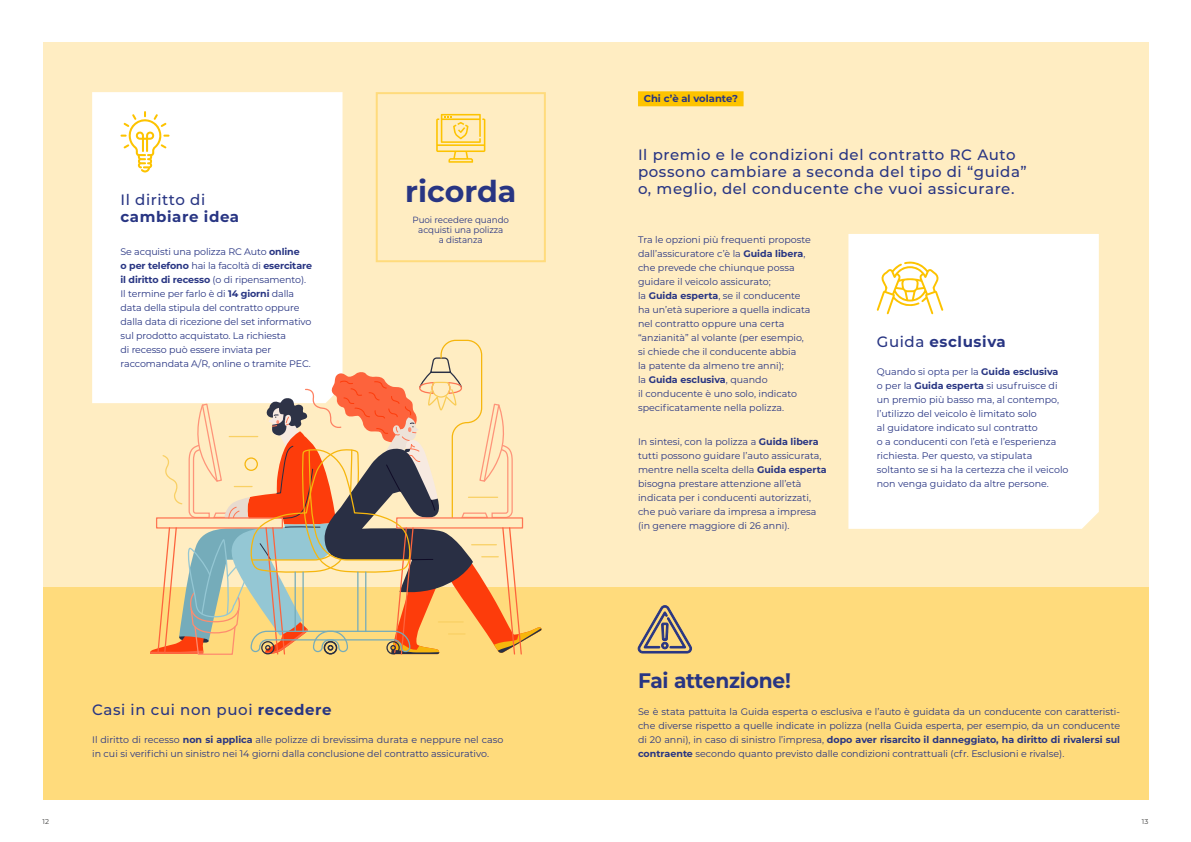
<style>
.page{position:relative;width:1191px;height:842px;background:#fff}
.page>*{position:absolute;margin:0;border:0;box-sizing:border-box;transform-origin:0 0}
.t1{font:700 30px "Montserrat";color:#283583}
.t2{font:700 21px "Montserrat";letter-spacing:-.01em;color:#283583;scale:.96 1}
.t3{font:500 15px/17px "Montserrat";letter-spacing:.04em;color:#283583}
.t4{font:700 15px/17px "Montserrat";letter-spacing:.04em;color:#283583}
.t5{font:700 10px "Montserrat";color:#283583}
.t6{font:9.5px/14px "Montserrat";color:#283583}
.t7{font:9px/10.3px "Montserrat";letter-spacing:-.005em;color:#283583;text-align:center}
.t8{font:7px "Montserrat";color:#3c3c3b}
.s1{font-weight:500}
.s2{font-weight:700}
</style>
<div class="page">
<div style="left:43px;top:43px;width:1105px;height:756px;background:#ffedc2"></div>
<div style="left:638px;top:91px;width:105px;height:15px;background:#fdc300"></div>
<div style="left:43px;top:587px;width:1105px;height:212px;background:#ffdb7c"></div>
<div style="left:376px;top:92px;width:170px;height:170px;border:2px solid #ffdb7c"></div>
<svg style="left:436px;top:114px;width:49px;height:49px"></svg>
<div style="left:848px;top:234px;width:250px;height:295px;background:#fff"></div>
<svg style="left:876px;top:261px;width:67px;height:53px;background:#fef0c1"></svg>
<svg style="left:638px;top:605px;width:54px;height:48px"></svg>
<div style="left:92px;top:92px;width:250px;height:311px;background:#fff"></div>
<svg style="left:120px;top:111px;width:49px;height:61px;background:#fef3ce"></svg>
<svg style="left:149px;top:339px;width:392px;height:316px"></svg>
<p class="t4" style="left:120px;top:190px;width:120px"><span class="s1">Il diritto di </span>cambiare idea</p>
<p class="t6" style="left:120px;top:245px;width:193px">Se acquisti una polizza RC Auto <span class="s2">online<br>o per telefono</span> hai la facoltà di <span class="s2">esercitare il diritto di recesso</span> (o di ripensamento).<br>Il termine per farlo è di <span class="s2">14 giorni</span> dalla data della stipula del contratto oppure dalla data di ricezione del set informativo sul prodotto acquistato. La richiesta<br>di recesso può essere inviata per raccomandata A/R, online o tramite PEC.</p>
<p class="t1" style="left:405px;top:170px;width:112px">ricorda</p>
<p class="t7" style="left:412px;top:214px;width:98px">Puoi recedere quando acquisti una polizza</p>
<p class="t7" style="left:439px;top:235px;width:45px">a distanza</p>
<p class="t3" style="left:92px;top:701px;width:241px">Casi in cui non puoi <span class="s2">recedere</span></p>
<p class="t6" style="left:92px;top:732px;width:413px">Il diritto di recesso <span class="s2">non si applica</span> alle polizze di brevissima durata e neppure nel caso in cui si verifichi un sinistro nei 14 giorni dalla conclusione del contratto assicurativo.</p>
<p class="t5" style="left:643px;top:91px;width:96px">Chi c’è al volante?</p>
<p class="t3" style="left:638px;top:145px;width:390px">Il premio e le condizioni del contratto RC Auto possono cambiare a seconda del tipo di “guida”</p>
<p class="t3" style="left:638px;top:179px;width:378px">o, meglio, del conducente che vuoi assicurare.</p>
<p class="t6" style="left:638px;top:232px;width:174px">Tra le opzioni più frequenti proposte dall’assicuratore c’è la <span class="s2">Guida libera</span>, che prevede che chiunque possa guidare il veicolo assicurato;<br>la <span class="s2">Guida esperta</span>, se il conducente ha un’età superiore a quella indicata nel contratto oppure una certa “anzianità” al volante (per esempio, si chiede che il conducente abbia<br>la patente da almeno tre anni);<br>la <span class="s2">Guida esclusiva</span>, quando<br>il conducente è uno solo, indicato specificatamente nella polizza.</p>
<p class="t6" style="left:638px;top:434px;width:190px">In sintesi, con la polizza a <span class="s2">Guida libera </span>tutti possono guidare l’auto assicurata, mentre nella scelta della <span class="s2">Guida esperta </span>bisogna prestare attenzione all’età indicata per i conducenti autorizzati, che può variare da impresa a impresa (in genere maggiore di 26 anni).</p>
<p class="t4" style="left:876px;top:332px;width:131px"><span class="s1">Guida</span> esclusiva</p>
<p class="t6" style="left:876px;top:364px;width:193px">Quando si opta per la <span class="s2">Guida esclusiva<br></span>o per la <span class="s2">Guida esperta</span> si usufruisce di un premio più basso ma, al contempo, l’utilizzo del veicolo è limitato solo<br>al guidatore indicato sul contratto<br>o a conducenti con l’età e l’esperienza richiesta. Per questo, va stipulata soltanto se si ha la certezza che il veicolo non venga guidato da altre persone.</p>
<p class="t2" style="left:638px;top:665px;width:161px">Fai attenzione!</p>
<p class="t6" style="left:638px;top:704px;width:483px;text-align:justify">Se è stata pattuita la Guida esperta o esclusiva e l’auto è guidata da un conducente con caratteristi&shy;che diverse rispetto a quelle indicate in polizza (nella Guida esperta, per esempio, da un conducente di 20 anni), in caso di sinistro l’impresa, <span class="s2">dopo aver risarcito il danneggiato, ha diritto di rivalersi sul contraente</span> secondo quanto previsto dalle condizioni contrattuali (cfr. Esclusioni e rivalse).</p>
<p class="t8" style="left:43px;top:817px;width:8px">12</p>
<p class="t8" style="left:1142px;top:817px;width:8px">13</p>
</div>
